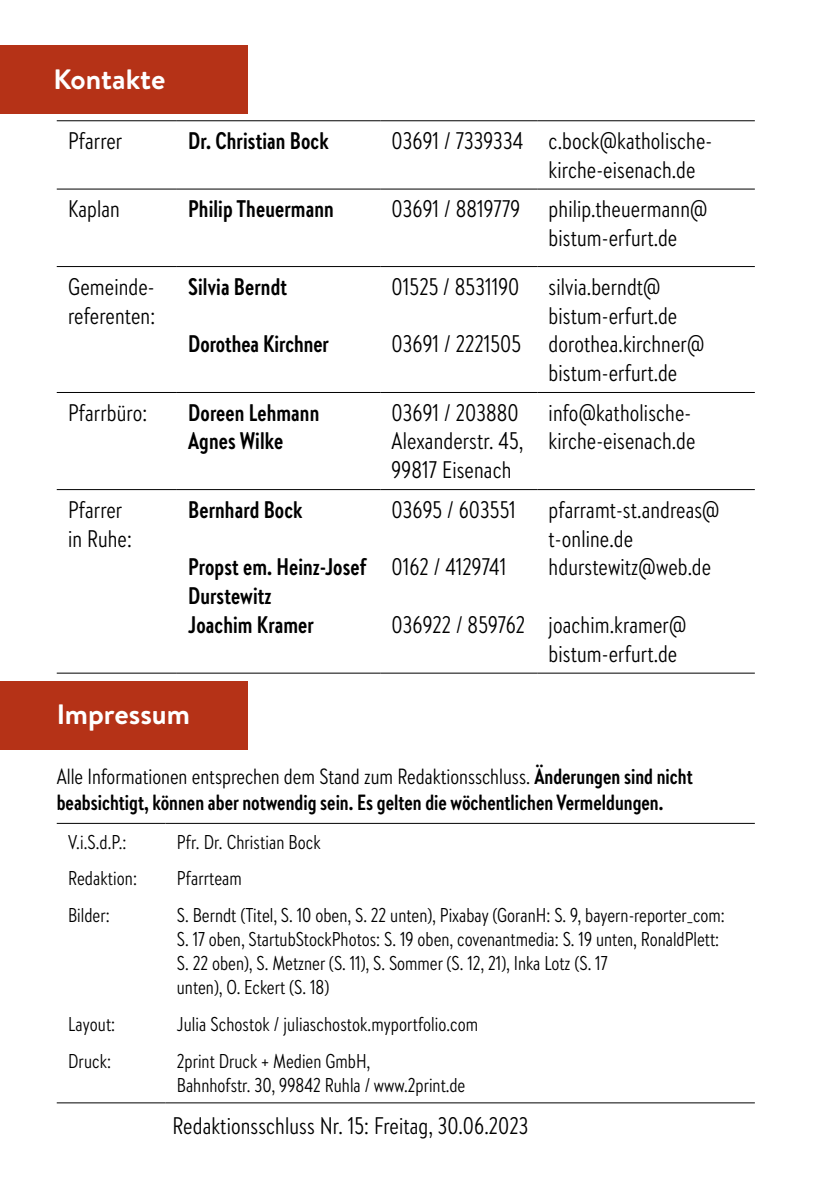
<style>
.page{position:relative;width:840px;height:1191px;background:#fff}
.page>*{position:absolute;margin:0;border:0;box-sizing:border-box;transform-origin:0 0}
.t1{font:700 28px "Brandon Text";color:#fff}
.t2{font:24px/28.8px "Brandon Text Cond";letter-spacing:.005em;color:#000}
.t3{font:700 24px/28.8px "Brandon Text Cond";letter-spacing:.005em;color:#000}
.t4{font:700 22px/26.4px "Brandon Text Cond";color:#000}
.t5{font:20px/24px "Brandon Text Cond";color:#000}
.s1{font-weight:400}
</style>
<div class="page">
<div style="left:0;top:45px;width:247px;height:68px;background:#b53217"></div>
<div style="left:0;top:681px;width:247px;height:68px;background:#b53217"></div>
<hr style="left:57px;top:189px;width:120px;height:1px;background:#000">
<hr style="left:177px;top:189px;width:203px;height:1px;background:#000">
<hr style="left:380px;top:189px;width:157px;height:1px;background:#000">
<hr style="left:537px;top:189px;width:217px;height:1px;background:#000">
<hr style="left:57px;top:266px;width:120px;height:1px;background:#000">
<hr style="left:177px;top:266px;width:203px;height:1px;background:#000">
<hr style="left:380px;top:266px;width:157px;height:1px;background:#000">
<hr style="left:537px;top:266px;width:217px;height:1px;background:#000">
<hr style="left:57px;top:392px;width:120px;height:1px;background:#000">
<hr style="left:177px;top:392px;width:203px;height:1px;background:#000">
<hr style="left:380px;top:392px;width:157px;height:1px;background:#000">
<hr style="left:537px;top:392px;width:217px;height:1px;background:#000">
<hr style="left:57px;top:489px;width:120px;height:1px;background:#000">
<hr style="left:177px;top:489px;width:203px;height:1px;background:#000">
<hr style="left:380px;top:489px;width:157px;height:1px;background:#000">
<hr style="left:537px;top:489px;width:217px;height:1px;background:#000">
<hr style="left:57px;top:673px;width:120px;height:1px;background:#000">
<hr style="left:177px;top:673px;width:203px;height:1px;background:#000">
<hr style="left:380px;top:673px;width:157px;height:1px;background:#000">
<hr style="left:537px;top:673px;width:217px;height:1px;background:#000">
<hr style="left:57px;top:120px;width:120px;height:1px;background:#000">
<hr style="left:177px;top:120px;width:203px;height:1px;background:#000">
<hr style="left:380px;top:120px;width:157px;height:1px;background:#000">
<hr style="left:537px;top:120px;width:217px;height:1px;background:#000">
<hr style="left:57px;top:823px;width:108px;height:1px;background:#000">
<hr style="left:165px;top:823px;width:589px;height:1px;background:#000">
<hr style="left:57px;top:1102px;width:108px;height:1px;background:#000">
<hr style="left:165px;top:1102px;width:589px;height:1px;background:#000">
<p class="t1" style="left:54px;top:60px;width:113px">Kontakte</p>
<p class="t2" style="left:68px;top:125px;width:56px">Pfarrer</p>
<p class="t3" style="left:188px;top:125px;width:142px">Dr. Christian Bock</p>
<p class="t2" style="left:548px;top:125px;width:165px;text-indent:-157px">03691 / 7339334 c.bock@katholische&shy;kirche-eisenach.de</p>
<p class="t2" style="left:68px;top:194px;width:53px">Kaplan</p>
<p class="t3" style="left:188px;top:194px;width:147px">Philip Theuermann</p>
<p class="t2" style="left:548px;top:194px;width:160px;text-indent:-157px">03691 / 8819779 philip.theuermann@ bistum-erfurt.de</p>
<p class="t2" style="left:68px;top:271px;width:89px">Gemeinde&shy;referenten:</p>
<p class="t3" style="left:188px;top:271px;width:100px">Silvia Berndt</p>
<p class="t3" style="left:188px;top:329px;width:142px">Dorothea Kirchner</p>
<p class="t2" style="left:391px;top:271px;width:129px">01525 / 8531190</p>
<p class="t2" style="left:391px;top:329px;width:131px">03691 / 2221505</p>
<p class="t2" style="left:548px;top:271px;width:157px">silvia.berndt@ bistum-erfurt.de dorothea.kirchner@ bistum-erfurt.de</p>
<p class="t2" style="left:68px;top:397px;width:81px">Pfarrbüro:</p>
<p class="t3" style="left:188px;top:397px;width:132px">Doreen Lehmann<br>Agnes Wilke</p>
<p class="t2" style="left:391px;top:397px;width:133px">03691 / 203880<br>Alexanderstr. 45,<br>99817 Eisenach</p>
<p class="t2" style="left:548px;top:397px;width:148px">info@katholische&shy;kirche-eisenach.de</p>
<p class="t2" style="left:68px;top:494px;width:65px">Pfarrer in Ruhe:</p>
<p class="t3" style="left:188px;top:494px;width:116px">Bernhard Bock</p>
<p class="t3" style="left:188px;top:552px;width:179px">Propst em. Heinz-Josef<br>Durstewitz<br>Joachim Kramer</p>
<p class="t2" style="left:391px;top:494px;width:125px">03695 / 603551</p>
<p class="t2" style="left:391px;top:552px;width:116px">0162 / 4129741</p>
<p class="t2" style="left:391px;top:609px;width:135px">036922 / 859762</p>
<p class="t2" style="left:548px;top:494px;width:172px">pfarramt-st.andreas@ t-online.de hdurstewitz@web.de</p>
<p class="t2" style="left:548px;top:609px;width:139px">joachim.kramer@ bistum-erfurt.de</p>
<p class="t1" style="left:57px;top:695px;width:135px">Impressum</p>
<p class="t4" style="left:57px;top:762px;width:637px"><span class="s1">Alle Informationen entsprechen dem Stand zum Redaktionsschluss.</span> Änderungen sind nicht beabsichtigt, können aber notwendig sein. Es gelten die wöchentlichen Vermeldungen.</p>
<p class="t5" style="left:68px;top:829px;width:60px">V.i.S.d.P.:</p>
<p class="t5" style="left:177px;top:829px;width:145px">Pfr. Dr. Christian Bock</p>
<p class="t5" style="left:68px;top:866px;width:71px">Redaktion:</p>
<p class="t5" style="left:177px;top:866px;width:66px">Pfarrteam</p>
<p class="t5" style="left:68px;top:902px;width:43px">Bilder:</p>
<p class="t5" style="left:177px;top:902px;width:549px">S. Berndt (Titel, S. 10 oben, S. 22 unten), Pixabay (GoranH: S. 9, bayern-reporter_com:<br>S. 17 oben, StartubStockPhotos: S. 19 oben, covenantmedia: S. 19 unten, RonaldPlett:<br>S. 22 oben), S. Metzner (S. 11), S. Sommer (S. 12, 21), Inka Lotz (S. 17<br>unten), O. Eckert (S. 18)</p>
<p class="t5" style="left:68px;top:1011px;width:49px">Layout:</p>
<p class="t5" style="left:177px;top:1011px;width:302px">Julia Schostok / juliaschostok.myportfolio.com</p>
<p class="t5" style="left:68px;top:1048px;width:45px">Druck:</p>
<p class="t5" style="left:177px;top:1048px;width:290px">2print Druck + Medien GmbH,<br>Bahnhofstr. 30, 99842 Ruhla / www.2print.de</p>
<p class="t2" style="left:172px;top:1110px;width:357px">Redaktionsschluss Nr. 15: Freitag, 30.06.2023</p>
</div>
